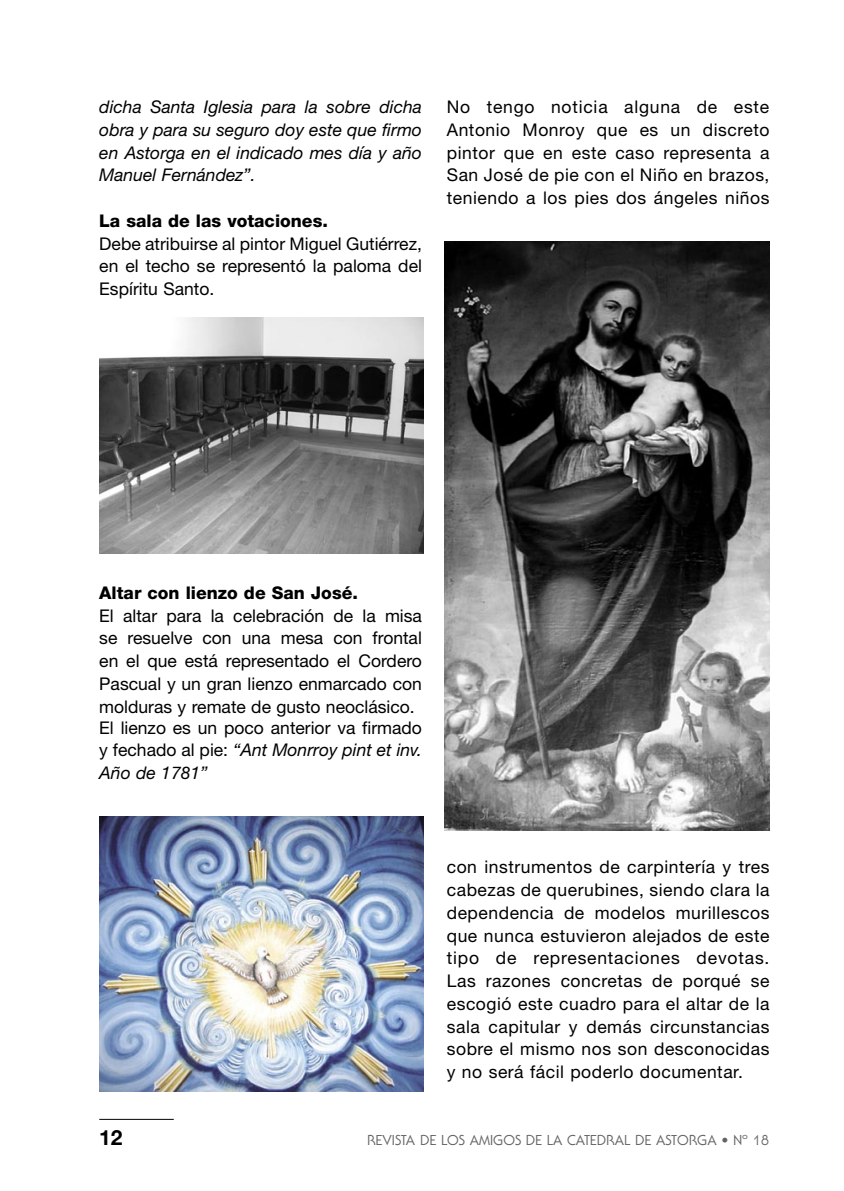
<style>
.page{position:relative;width:844px;height:1191px;background:#fff}
.page>*{position:absolute;margin:0;border:0;box-sizing:border-box;transform-origin:0 0}
.t1{font:700 21px "Helvetica Neue";color:#000}
.n-_TEXTO_CAPITULAR{font:17.5px/22.8px "Helvetica Neue";color:#000;text-align:justify}
.n-_TEXTO_CAPITULAR-2{font:italic 17.5px/22.8px "Helvetica Neue";color:#000;text-align:justify}
.n-_TEXTO_CAPITULAR-3{font:800 17.5px "Helvetica Neue";color:#000}
.t2{font:14px "Serif Gothic";color:#636363}
.s1{font-style:italic}
</style>
<div class="page">
<hr style="left:99px;top:1119px;width:75px;height:1px;background:#000">
<img style="left:99px;top:317px;width:324px;height:236px">
<img style="left:99px;top:816px;width:324px;height:275px">
<img style="left:444px;top:241px;width:325px;height:589px">
<p class="n-_TEXTO_CAPITULAR-2" style="left:99px;top:95px;width:324px">dicha Santa Iglesia para la sobre dicha obra y para su seguro doy este que firmo en Astorga en el indicado mes día y año Manuel Fernández”.</p>
<p class="n-_TEXTO_CAPITULAR-3" style="left:99px;top:210px;width:230px">La sala de las votaciones.</p>
<p class="n-_TEXTO_CAPITULAR" style="left:99px;top:232px;width:324px">Debe atribuirse al pintor Miguel Gutiérrez, en el techo se representó la paloma del Espíritu Santo.</p>
<p class="n-_TEXTO_CAPITULAR" style="left:446px;top:95px;width:324px">No tengo noticia alguna de este Antonio Monroy que es un discreto pintor que en este caso representa a San José de pie con el Niño en brazos, teniendo a los pies dos ángeles niños</p>
<p class="n-_TEXTO_CAPITULAR-3" style="left:99px;top:582px;width:260px">Altar con lienzo de San José.</p>
<p class="n-_TEXTO_CAPITULAR" style="left:99px;top:603px;width:324px">El altar para la celebración de la misa se resuelve con una mesa con frontal en el que está representado el Cordero Pascual y un gran lienzo enmarcado con molduras y remate de gusto neoclásico.</p>
<p class="n-_TEXTO_CAPITULAR" style="left:99px;top:715px;width:324px">El lienzo es un poco anterior va firmado y fechado al pie: <span class="s1">“Ant Monrroy pint et inv.<br>Año de 1781”</span></p>
<p class="n-_TEXTO_CAPITULAR" style="left:446px;top:855px;width:324px">con instrumentos de carpintería y tres cabezas de querubines, siendo clara la dependencia de modelos murillescos que nunca estuvieron alejados de este tipo de representaciones devotas.<br>Las razones concretas de porqué se escogió este cuadro para el altar de la sala capitular y demás circunstancias sobre el mismo nos son desconocidas y no será fácil poderlo documentar.</p>
<p class="t1" style="left:99px;top:1124px;width:25px">12</p>
<p class="t2" style="left:367px;top:1131px;width:404px">REVISTA DE LOS AMIGOS DE LA CATEDRAL DE ASTORGA • Nº 18</p>
</div>
